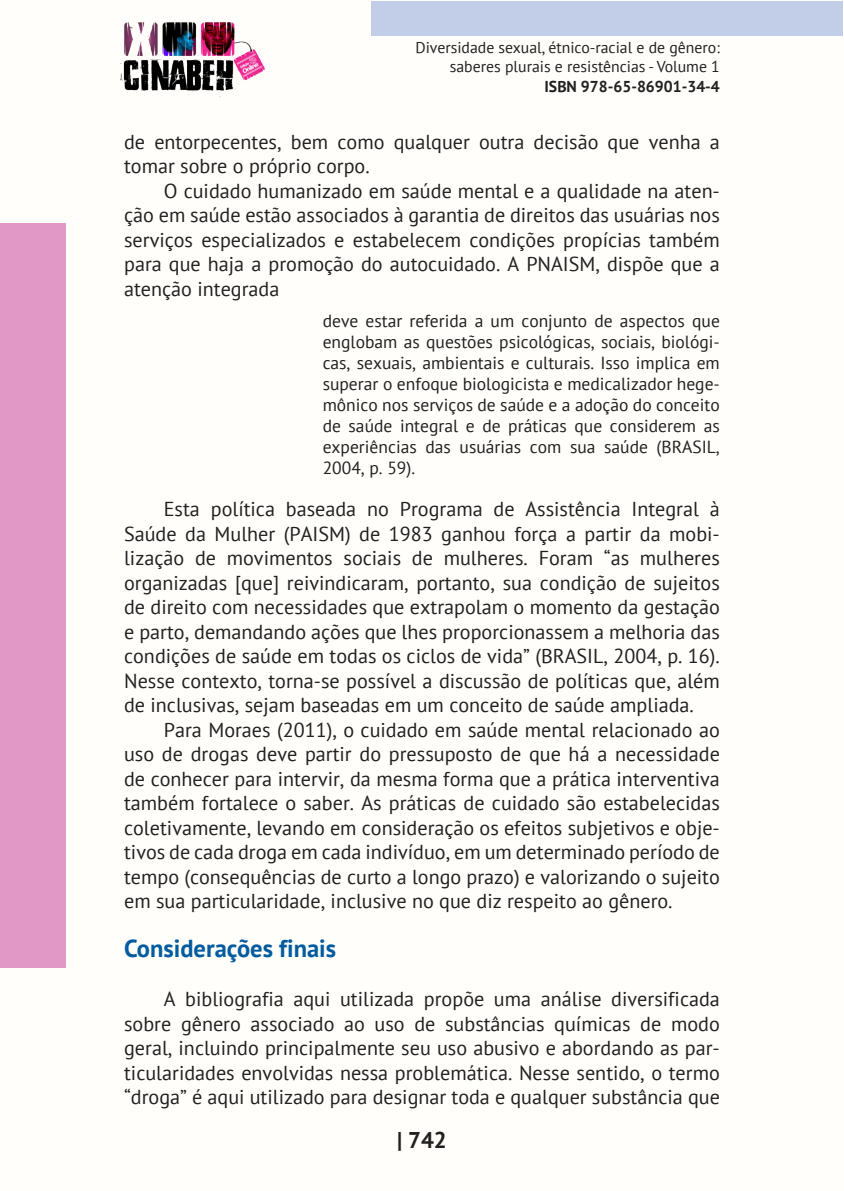
<style>
.page{position:relative;width:844px;height:1191px;background:#fff}
.page>*{position:absolute;margin:0;border:0;box-sizing:border-box;transform-origin:0 0}
._9_SUBTÍTULOS{font:700 24.5px "PT Sans";color:#015b9e}
.t1{font:700 22.75px "PT Sans";color:#231f20}
._8_CORPO{font:20.12px/24.5px "PT Sans";color:#231f20;text-align:justify}
._10_CITACAO{font:17.5px/21px "PT Sans";color:#231f20;text-align:justify}
.t2{font:15.75px/18.9px "PT Sans";color:#231f20;text-align:right}
.t3{font:700 15.75px "PT Sans";color:#231f20}
</style>
<div class="page">
<div style="left:0;top:0;width:843px;height:1191px;background:#fffefa"></div>
<div style="left:371px;top:1px;width:471px;height:35px;background:#c2cde7"></div>
<div style="left:0;top:223px;width:65px;height:744px;background:#e198c7"></div>
<img style="left:120px;top:22px;width:144px;height:75px">
<p class="t2" style="left:415px;top:38px;width:306px">Diversidade sexual, étnico-racial e de gênero: saberes plurais e resistências - Volume 1</p>
<p class="t3" style="left:544px;top:76px;width:177px">ISBN 978-65-86901-34-4</p>
<p class="_8_CORPO" style="left:124px;top:129px;width:597px">de entorpecentes, bem como qualquer outra decisão que venha a tomar sobre o próprio corpo.</p>
<p class="_8_CORPO" style="left:124px;top:178px;width:597px;text-indent:40px">O cuidado humanizado em saúde mental e a qualidade na aten&shy;ção em saúde estão associados à garantia de direitos das usuárias nos serviços especializados e estabelecem condições propícias também para que haja a promoção do autocuidado. A PNAISM, dispõe que a atenção integrada</p>
<p class="_10_CITACAO" style="left:322px;top:309px;width:398px">deve estar referida a um conjunto de aspectos que englobam as questões psicológicas, sociais, biológi&shy;cas, sexuais, ambientais e culturais. Isso implica em superar o enfoque biologicista e medicalizador hege&shy;mônico nos serviços de saúde e a adoção do conceito de saúde integral e de práticas que considerem as experiências das usuárias com sua saúde (BRASIL, 2004, p. 59).</p>
<p class="_8_CORPO" style="left:124px;top:496px;width:597px;text-indent:40px">Esta política baseada no Programa de Assistência Integral à Saúde da Mulher (PAISM) de 1983 ganhou força a partir da mobi&shy;lização de movimentos sociais de mulheres. Foram “as mulheres organizadas [que] reivindicaram, portanto, sua condição de sujeitos de direito com necessidades que extrapolam o momento da gestação e parto, demandando ações que lhes proporcionassem a melhoria das condições de saúde em todas os ciclos de vida” (BRASIL, 2004, p. 16).<br>Nesse contexto, torna-se possível a discussão de políticas que, além de inclusivas, sejam baseadas em um conceito de saúde ampliada.</p>
<p class="_8_CORPO" style="left:124px;top:717px;width:597px;text-indent:40px">Para Moraes (2011), o cuidado em saúde mental relacionado ao uso de drogas deve partir do pressuposto de que há a necessidade de conhecer para intervir, da mesma forma que a prática interventiva também fortalece o saber. As práticas de cuidado são estabelecidas coletivamente, levando em consideração os efeitos subjetivos e obje&shy;tivos de cada droga em cada indivíduo, em um determinado período de tempo (consequências de curto a longo prazo) e valorizando o sujeito em sua particularidade, inclusive no que diz respeito ao gênero.</p>
<p class="_9_SUBTÍTULOS" style="left:124px;top:932px;width:213px">Considerações finais</p>
<p class="_8_CORPO" style="left:124px;top:986px;width:597px;text-indent:40px">A bibliografia aqui utilizada propõe uma análise diversificada sobre gênero associado ao uso de substâncias químicas de modo geral, incluindo principalmente seu uso abusivo e abordando as par&shy;ticularidades envolvidas nessa problemática. Nesse sentido, o termo “droga” é aqui utilizado para designar toda e qualquer substância que</p>
<p class="t1" style="left:397px;top:1125px;width:51px">| 742</p>
</div>
